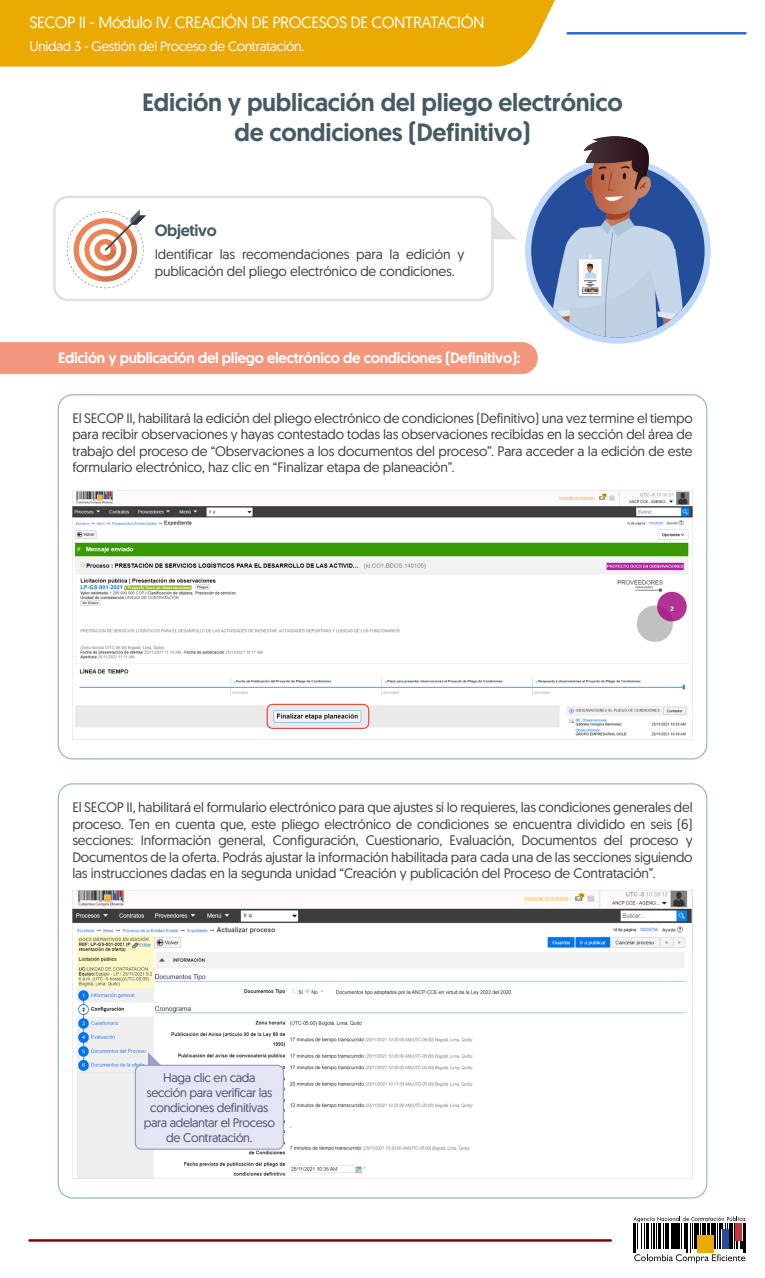
<style>
.page{position:relative;width:765px;height:1278px;background:#fff}
.page>*{position:absolute;margin:0;border:0;box-sizing:border-box;transform-origin:0 0}
.t1{font:500 25px/30px "Geomanist";letter-spacing:-.01em;color:#455a64;text-align:center}
.t2{font:16.25px "Geomanist";letter-spacing:-.025em;color:#fff}
.t3{font:500 16.25px "Geomanist";letter-spacing:-.02em;color:#455a64}
.t4{font:500 15px "Geomanist";letter-spacing:-.02em;color:#fff}
.t5{font:13.75px/16.5px "Geomanist";letter-spacing:-.01em;color:#3f3f3f;text-align:justify}
.t6{font:13.75px "Geomanist";letter-spacing:-.025em;color:#fff}
.t7{font:12.5px/15px "Geomanist";letter-spacing:-.025em;color:#4c5375;text-align:center}
</style>
<div class="page">
<div style="left:0;top:342px;width:538px;height:32px;background:#f3977e"></div>
<div style="left:0;top:0;width:555px;height:67px;background:#eba904"></div>
<hr style="left:568px;top:32px;width:177px;height:3px;background:#36c">
<div style="left:525px;top:158px;width:186px;height:186px;background:#c0d8f9;border-radius:50%"></div>
<div style="left:53px;top:196px;width:441px;height:105px;border:2px solid #e0e0e0;border-radius:14px"></div>
<svg style="left:492px;top:215px;width:24px;height:24px"></svg>
<svg style="left:67px;top:209px;width:79px;height:79px"></svg>
<div style="left:531px;top:164px;width:174px;height:174px;background:#244e9c;border-radius:50%"></div>
<img style="left:540px;top:136px;width:156px;height:202px">
<img style="left:72px;top:490px;width:621px;height:250px">
<div style="left:267px;top:704px;width:102px;height:25px;border:1px solid #ed4a4a;border-radius:5px"></div>
<svg style="left:633px;top:1216px;width:112px;height:47px"></svg>
<hr style="left:29px;top:1239px;width:582px;height:3px;background:#74090a">
<img style="left:72px;top:891px;width:621px;height:287px">
<div style="left:135px;top:1065px;width:148px;height:84px;background:#e4e6f4;border-radius:6px"></div>
<div style="left:135px;top:1065px;width:149px;height:85px;border:1px solid #9c9fc2;border-radius:6px"></div>
<svg style="left:148px;top:1052px;width:13px;height:13px"></svg>
<p class="t2" style="left:29px;top:12px;width:457px">SECOP II - Módulo IV. CREACIÓN DE PROCESOS DE CONTRATACIÓN</p>
<p class="t6" style="left:29px;top:37px;width:276px">Unidad 3 - Gestión del Proceso de Contratación.</p>
<h1 class="t1" style="left:142px;top:87px;width:482px">Edición y publicación del pliego electrónico de condiciones (Definitivo)</h1>
<p class="t3" style="left:155px;top:219px;width:63px">Objetivo</p>
<p class="t5" style="left:155px;top:246px;width:311px">Identificar las recomendaciones para la edición y publicación del pliego electrónico de condiciones.</p>
<p class="t4" style="left:58px;top:347px;width:464px">Edición y publicación del pliego electrónico de condiciones (Definitivo):</p>
<p class="t5" style="left:72px;top:409px;width:622px">El SECOP II, habilitará la edición del pliego electrónico de condiciones (Definitivo) una vez termine el tiempo para recibir observaciones y hayas contestado todas las observaciones recibidas en la sección del área de trabajo del proceso de “Observaciones a los documentos del proceso”. Para acceder a la edición de este formulario electrónico, haz clic en “Finalizar etapa de planeación”.</p>
<p class="t5" style="left:72px;top:799px;width:622px">El SECOP II, habilitará el formulario electrónico para que ajustes si lo requieres, las condiciones generales del proceso. Ten en cuenta que, este pliego electrónico de condiciones se encuentra dividido en seis (6) secciones: Información general, Configuración, Cuestionario, Evaluación, Documentos del proceso y Documentos de la oferta. Podrás ajustar la información habilitada para cada una de las secciones siguiendo las instrucciones dadas en la segunda unidad “Creación y publicación del Proceso de Contratación”.</p>
<p class="t7" style="left:144px;top:1070px;width:133px">Haga clic en cada sección para verificar las condiciones definitivas para adelantar el Proceso de Contratación.</p>
</div>
